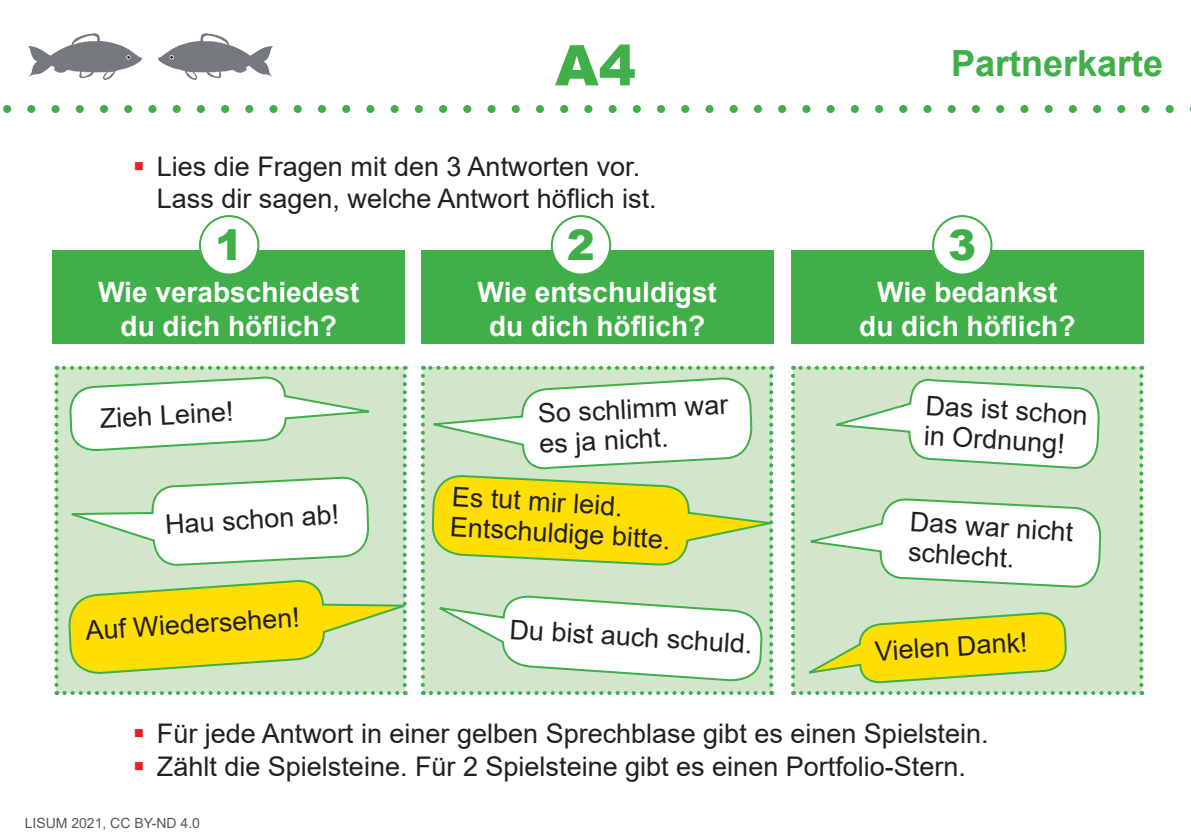
<style>
.page{position:relative;width:1191px;height:840px;background:#fff}
.page>*{position:absolute;margin:0;border:0;box-sizing:border-box;transform-origin:0 0}
.t1{font:900 56px "Arial";color:#40ae49}
.t2{font:900 42px "Arial";color:#40ae49}
.t3{font:700 36px "Arial";color:#40ae49}
.t4{font:700 28px/33.6px "Arial";color:#fff;text-align:center}
.t5{font:27px/32.4px "Arial";color:#231f20}
.t6{font:14px "Arial";color:#57585a}
</style>
<div class="page">
<svg style="left:7px;top:105px;width:1184px;height:8px"></svg>
<img style="left:28px;top:33px;width:114px;height:47px">
<img style="left:159px;top:33px;width:113px;height:47px">
<svg style="left:54px;top:365px;width:719px;height:329px"></svg>
<svg style="left:429px;top:548px;width:334px;height:134px"></svg>
<svg style="left:791px;top:365px;width:352px;height:329px"></svg>
<div style="left:52px;top:250px;width:353px;height:94px;background:#40ae49"></div>
<div style="left:421px;top:250px;width:352px;height:94px;background:#40ae49"></div>
<div style="left:791px;top:250px;width:352px;height:94px;background:#40ae49"></div>
<div style="left:200px;top:216px;width:58px;height:58px;background:#fff;border-radius:50%"></div>
<div style="left:199px;top:215px;width:60px;height:60px;border:2px solid #40ae49;border-radius:50%"></div>
<div style="left:552px;top:216px;width:58px;height:58px;background:#fff;border-radius:50%"></div>
<div style="left:551px;top:215px;width:60px;height:60px;border:2px solid #40ae49;border-radius:50%"></div>
<div style="left:933px;top:216px;width:58px;height:58px;background:#fff;border-radius:50%"></div>
<div style="left:932px;top:215px;width:60px;height:60px;border:2px solid #40ae49;border-radius:50%"></div>
<h1 class="t1" style="left:555px;top:25px;width:82px">A4</h1>
<p class="t5" style="left:157px;top:150px;width:501px">Lies die Fragen mit den 3 Antworten vor.<br>Lass dir sagen, welche Antwort höflich ist.</p>
<h3 class="t3" style="left:951px;top:38px;width:214px">Partnerkarte</h3>
<h2 class="t2" style="left:215px;top:215px;width:30px">1</h2>
<h2 class="t2" style="left:567px;top:215px;width:30px">2</h2>
<h2 class="t2" style="left:948px;top:215px;width:30px">3</h2>
<p class="t4" style="left:98px;top:275px;width:263px">Wie verabschiedest du dich höflich?</p>
<p class="t4" style="left:477px;top:275px;width:241px">Wie entschuldigst du dich höflich?</p>
<p class="t4" style="left:859px;top:275px;width:218px">Wie bedankst du dich höflich?</p>
<p class="t5" style="left:99px;top:401px;width:135px;rotate:-3deg">Zieh Leine!</p>
<p class="t5" style="left:164px;top:508px;width:176px;rotate:-4deg">Hau schon ab!</p>
<p class="t5" style="left:537px;top:398px;width:192px;line-height:30px;rotate:-3deg">So schlimm war es ja nicht.</p>
<p class="t5" style="left:927px;top:389px;width:164px;line-height:30px;rotate:4deg">Das ist schon in Ordnung!</p>
<p class="t5" style="left:453px;top:480px;width:222px;line-height:29.8px;rotate:4deg">Es tut mir leid.<br>Entschuldige bitte.</p>
<p class="t5" style="left:911px;top:505px;width:165px;line-height:30.4px;rotate:4deg">Das war nicht schlecht.</p>
<p class="t5" style="left:84px;top:614px;width:216px;rotate:-4deg">Auf Wiedersehen!</p>
<p class="t5" style="left:511px;top:611px;width:245px;rotate:4deg">Du bist auch schuld.</p>
<p class="t5" style="left:874px;top:635px;width:154px;rotate:-4deg">Vielen Dank!</p>
<p class="t5" style="left:157px;top:717px;width:833px">Für jede Antwort in einer gelben Sprechblase gibt es einen Spielstein.<br>Zählt die Spielsteine. Für 2 Spielsteine gibt es einen Portfolio-Stern.</p>
<p class="t6" style="left:25px;top:812px;width:177px">LISUM 2021, CC BY-ND 4.0</p>
</div>
